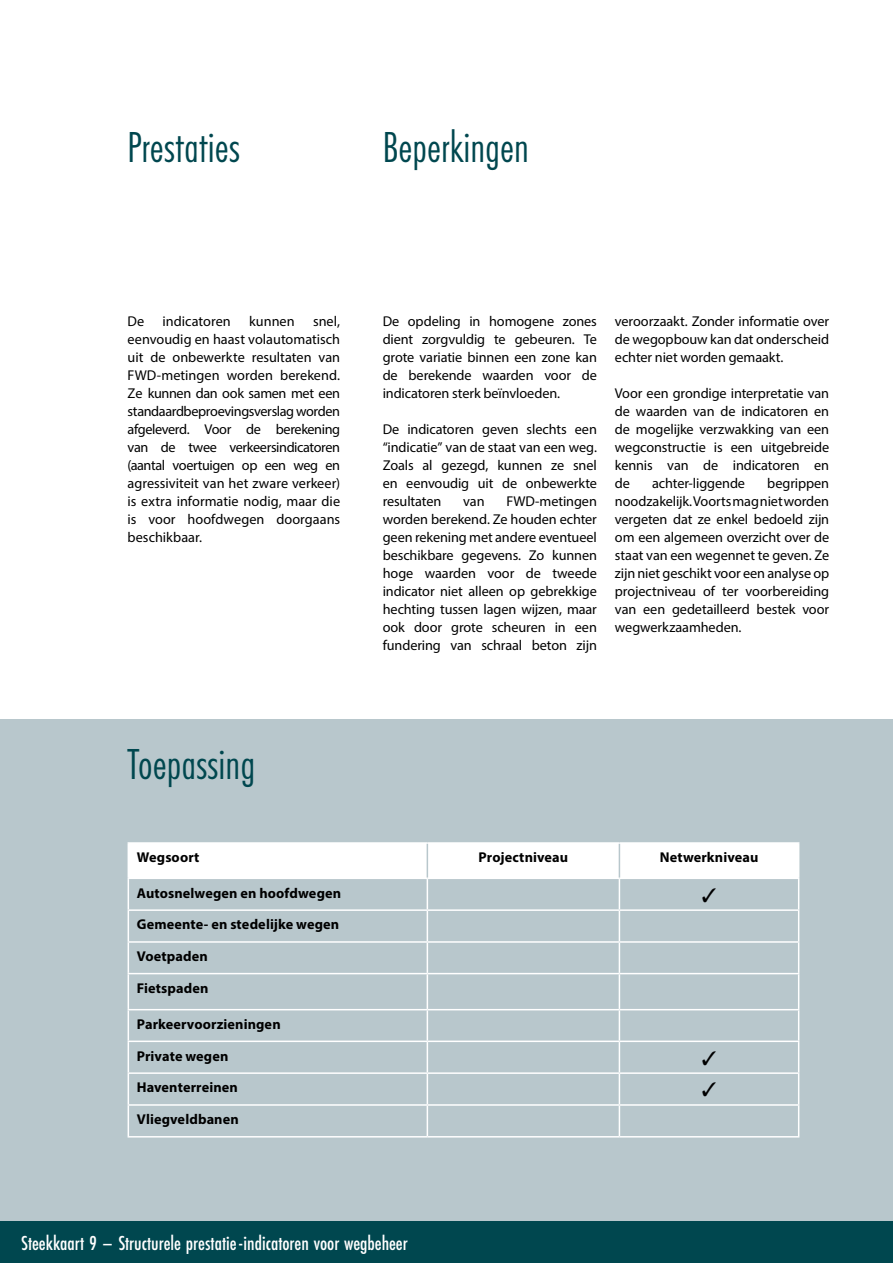
<style>
.page{position:relative;width:893px;height:1263px;background:#fff}
.page>*{position:absolute;margin:0;border:0;box-sizing:border-box;transform-origin:0 0}
.t1{font:45px "Futura PT Cond";color:#00474f}
.t2{font:500 21px "Futura PT Cond";color:#fff}
.t3{font:14.25px/18px "Myriad Pro";letter-spacing:-.005em;color:#000;text-align:justify}
.t4{font:700 14.25px "Myriad Pro";letter-spacing:.01em;color:#000}
</style>
<div class="page">
<div style="left:0;top:1220px;width:893px;height:43px;background:#00474f"></div>
<div style="left:0;top:719px;width:893px;height:501px;background:#b8c7cc"></div>
<div style="left:129px;top:844px;width:669px;height:33px;background:#fff"></div>
<hr style="left:128px;top:842px;width:299px;height:2px;background:#fff">
<hr style="left:128px;top:844px;width:1px;height:33px;background:#fff">
<hr style="left:427px;top:842px;width:192px;height:2px;background:#fff">
<hr style="left:619px;top:842px;width:180px;height:2px;background:#fff">
<hr style="left:798px;top:844px;width:1px;height:33px;background:#fff">
<hr style="left:128px;top:877px;width:299px;height:2px;background:#fff">
<hr style="left:128px;top:879px;width:1px;height:30px;background:#fff">
<hr style="left:427px;top:877px;width:192px;height:2px;background:#fff">
<hr style="left:427px;top:879px;width:1px;height:30px;background:#fff">
<hr style="left:619px;top:877px;width:180px;height:2px;background:#fff">
<hr style="left:619px;top:879px;width:1px;height:30px;background:#fff">
<hr style="left:798px;top:879px;width:1px;height:30px;background:#fff">
<hr style="left:128px;top:909px;width:299px;height:2px;background:#fff">
<hr style="left:128px;top:911px;width:1px;height:30px;background:#fff">
<hr style="left:427px;top:909px;width:192px;height:2px;background:#fff">
<hr style="left:427px;top:911px;width:1px;height:30px;background:#fff">
<hr style="left:619px;top:909px;width:180px;height:2px;background:#fff">
<hr style="left:619px;top:911px;width:1px;height:30px;background:#fff">
<hr style="left:798px;top:911px;width:1px;height:30px;background:#fff">
<hr style="left:128px;top:941px;width:299px;height:2px;background:#fff">
<hr style="left:128px;top:943px;width:1px;height:30px;background:#fff">
<hr style="left:427px;top:941px;width:192px;height:2px;background:#fff">
<hr style="left:427px;top:943px;width:1px;height:30px;background:#fff">
<hr style="left:619px;top:941px;width:180px;height:2px;background:#fff">
<hr style="left:619px;top:943px;width:1px;height:30px;background:#fff">
<hr style="left:798px;top:943px;width:1px;height:30px;background:#fff">
<hr style="left:128px;top:973px;width:299px;height:1px;background:#fff">
<hr style="left:128px;top:974px;width:1px;height:35px;background:#fff">
<hr style="left:427px;top:973px;width:192px;height:1px;background:#fff">
<hr style="left:427px;top:974px;width:1px;height:35px;background:#fff">
<hr style="left:619px;top:973px;width:180px;height:1px;background:#fff">
<hr style="left:619px;top:974px;width:1px;height:35px;background:#fff">
<hr style="left:798px;top:974px;width:1px;height:35px;background:#fff">
<hr style="left:128px;top:1009px;width:299px;height:1px;background:#fff">
<hr style="left:128px;top:1010px;width:1px;height:30px;background:#fff">
<hr style="left:427px;top:1009px;width:192px;height:1px;background:#fff">
<hr style="left:427px;top:1010px;width:1px;height:30px;background:#fff">
<hr style="left:619px;top:1009px;width:180px;height:1px;background:#fff">
<hr style="left:619px;top:1010px;width:1px;height:30px;background:#fff">
<hr style="left:798px;top:1010px;width:1px;height:30px;background:#fff">
<hr style="left:128px;top:1040px;width:299px;height:2px;background:#fff">
<hr style="left:128px;top:1042px;width:1px;height:30px;background:#fff">
<hr style="left:427px;top:1040px;width:192px;height:2px;background:#fff">
<hr style="left:427px;top:1042px;width:1px;height:30px;background:#fff">
<hr style="left:619px;top:1040px;width:180px;height:2px;background:#fff">
<hr style="left:619px;top:1042px;width:1px;height:30px;background:#fff">
<hr style="left:798px;top:1042px;width:1px;height:30px;background:#fff">
<hr style="left:128px;top:1072px;width:299px;height:2px;background:#fff">
<hr style="left:128px;top:1074px;width:1px;height:30px;background:#fff">
<hr style="left:427px;top:1072px;width:192px;height:2px;background:#fff">
<hr style="left:427px;top:1074px;width:1px;height:30px;background:#fff">
<hr style="left:619px;top:1072px;width:180px;height:2px;background:#fff">
<hr style="left:619px;top:1074px;width:1px;height:30px;background:#fff">
<hr style="left:798px;top:1074px;width:1px;height:30px;background:#fff">
<hr style="left:128px;top:1104px;width:299px;height:2px;background:#fff">
<hr style="left:128px;top:1106px;width:1px;height:30px;background:#fff">
<hr style="left:427px;top:1104px;width:192px;height:2px;background:#fff">
<hr style="left:427px;top:1106px;width:1px;height:30px;background:#fff">
<hr style="left:619px;top:1104px;width:180px;height:2px;background:#fff">
<hr style="left:619px;top:1106px;width:1px;height:30px;background:#fff">
<hr style="left:798px;top:1106px;width:1px;height:30px;background:#fff">
<hr style="left:128px;top:1136px;width:299px;height:1px;background:#fff">
<hr style="left:427px;top:1136px;width:192px;height:1px;background:#fff">
<hr style="left:619px;top:1136px;width:180px;height:1px;background:#fff">
<hr style="left:427px;top:844px;width:1px;height:33px;background:#b8c7cc">
<hr style="left:619px;top:844px;width:1px;height:33px;background:#b8c7cc">
<h1 class="t1" style="left:128px;top:121px;width:114px">Prestaties</h1>
<h1 class="t1" style="left:383px;top:121px;width:148px">Beperkingen</h1>
<p class="t3" style="left:128px;top:312px;width:214px;text-indent:185px">snel, eenvoudig en haast volautomatisch uit de onbewerkte resultaten van FWD-metingen worden berekend.<br>Ze kunnen dan ook samen met een standaardbeproevingsverslag worden afgeleverd. Voor de berekening van de twee verkeersindicatoren (aantal voertuigen op een weg en agressiviteit van het zware verkeer) is extra informatie nodig, maar die is voor hoofdwegen doorgaans beschikbaar.</p>
<p class="t3" style="left:128px;top:312px;width:18px">De</p>
<p class="t3" style="left:163px;top:312px;width:70px">indicatoren</p>
<p class="t3" style="left:249px;top:312px;width:47px">kunnen</p>
<h1 class="t1" style="left:128px;top:738px;width:129px">Toepassing</h1>
<p class="t3" style="left:383px;top:312px;width:216px">De opdeling in homogene zones dient zorgvuldig te gebeuren. Te grote variatie binnen een zone kan de berekende waarden voor de indicatoren sterk beïnvloeden.</p>
<p class="t3" style="left:383px;top:420px;width:216px">De indicatoren geven slechts een “indicatie” van de staat van een weg.<br>Zoals al gezegd, kunnen ze snel en eenvoudig uit de onbewerkte resultaten</p>
<p class="t3" style="left:383px;top:492px;width:216px;text-indent:124px">FWD-metingen worden berekend. Ze houden echter geen rekening met andere eventueel beschikbare gegevens. Zo kunnen hoge waarden voor de tweede indicator niet alleen op gebrekkige hechting tussen lagen wijzen, maar ook door grote scheuren in een fundering van schraal beton zijn</p>
<p class="t3" style="left:463px;top:492px;width:23px">van</p>
<p class="t3" style="left:615px;top:312px;width:216px">veroorzaakt. Zonder informatie over de wegopbouw kan dat onderscheid echter niet worden gemaakt.</p>
<p class="t3" style="left:615px;top:384px;width:216px">Voor een grondige interpretatie van de waarden van de indicatoren en de mogelijke verzwakking van een wegconstructie is een uitgebreide kennis van de indicatoren en de</p>
<p class="t3" style="left:615px;top:473px;width:216px;text-indent:152px">begrippen noodzakelijk. Voorts mag niet worden vergeten dat ze enkel bedoeld zijn om een algemeen overzicht over de staat van een wegennet te geven. Ze zijn niet geschikt voor een analyse op projectniveau of ter voorbereiding van een gedetailleerd bestek voor wegwerkzaamheden.</p>
<p class="t3" style="left:652px;top:473px;width:94px">achter-liggende</p>
<p class="t4" style="left:137px;top:848px;width:64px">Wegsoort</p>
<p class="t4" style="left:479px;top:848px;width:91px">Projectniveau</p>
<p class="t4" style="left:660px;top:848px;width:100px">Netwerkniveau</p>
<p class="t4" style="left:137px;top:883px;width:206px">Autosnelwegen en hoofdwegen</p>
<p class="t4" style="left:137px;top:915px;width:204px">Gemeente- en stedelijke wegen</p>
<p class="t4" style="left:137px;top:947px;width:73px">Voetpaden</p>
<p class="t4" style="left:137px;top:979px;width:73px">Fietspaden</p>
<p class="t4" style="left:137px;top:1015px;width:145px">Parkeervoorzieningen</p>
<p class="t4" style="left:137px;top:1046px;width:93px">Private wegen</p>
<p class="t4" style="left:137px;top:1078px;width:103px">Haventerreinen</p>
<p class="t4" style="left:137px;top:1110px;width:103px">Vliegveldbanen</p>
<h2 class="t2" style="left:21px;top:1231px;width:388px">Steekkaart 9 – Structurele prestatie-indicatoren voor wegbeheer</h2>
</div>
